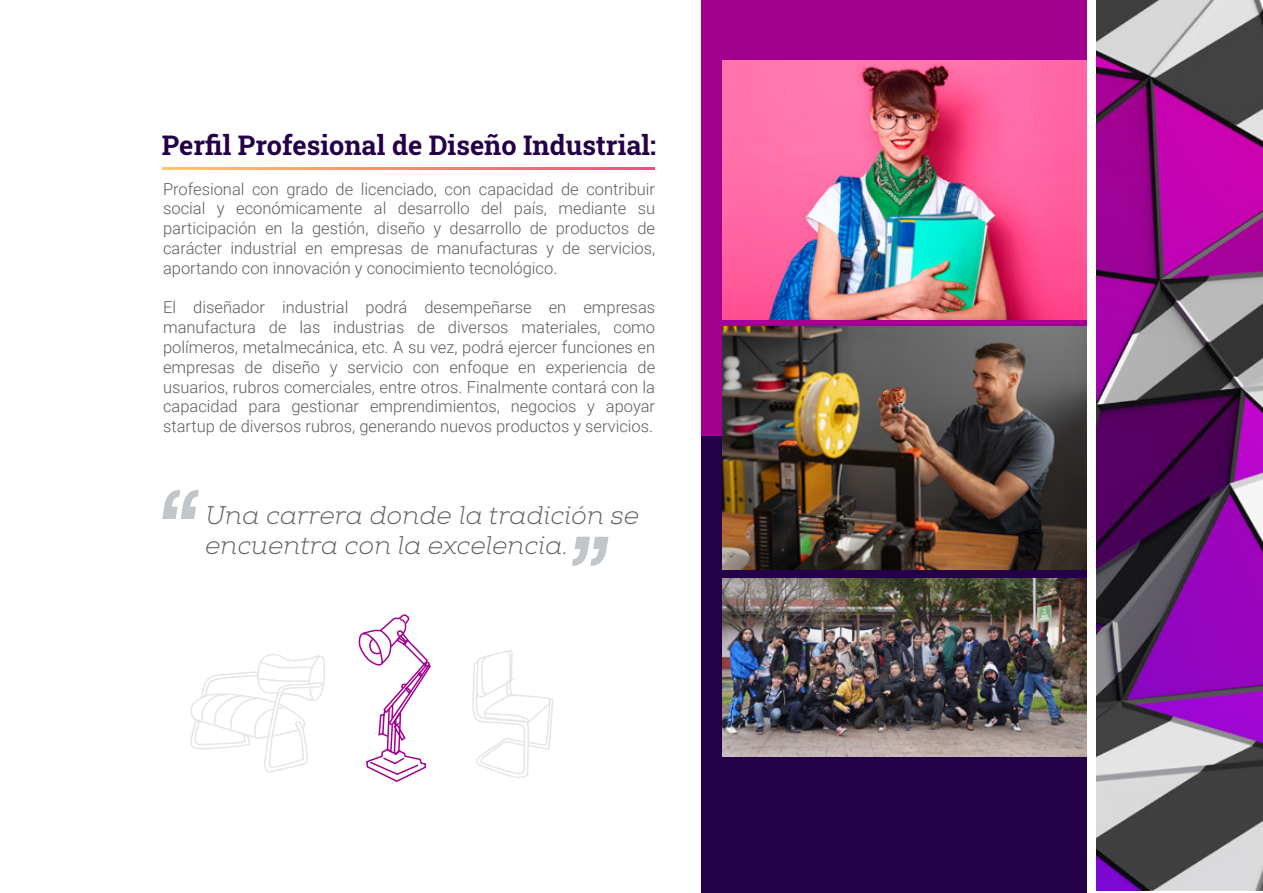
<style>
.page{position:relative;width:1263px;height:893px;background:#fff}
.page>*{position:absolute;margin:0;border:0;box-sizing:border-box;transform-origin:0 0}
.t1{font:700 27px "Roboto Slab";color:#240048}
.t2{font:italic 300 25.5px/30.6px "Nexa Slab";letter-spacing:.01em;color:#606060}
.t3{font:300 16.5px/19.8px "Roboto";color:#5e5e5e;text-align:justify}
</style>
<div class="page">
<svg style="left:162px;top:168px;width:493px;height:1px"></svg>
<svg style="left:162px;top:490px;width:37px;height:29px"></svg>
<svg style="left:572px;top:537px;width:36px;height:29px"></svg>
<div style="left:701px;top:436px;width:385px;height:457px;background:#240048"></div>
<div style="left:701px;top:0;width:385px;height:436px;background:#a2008f"></div>
<img style="left:722px;top:327px;width:364px;height:242px">
<img style="left:722px;top:60px;width:364px;height:259px">
<img style="left:722px;top:578px;width:364px;height:179px">
<svg style="left:358px;top:614px;width:73px;height:168px"></svg>
<svg style="left:190px;top:654px;width:135px;height:119px"></svg>
<svg style="left:472px;top:650px;width:81px;height:128px"></svg>
<img style="left:1097px;top:0;width:166px;height:891px">
<h1 class="t1" style="left:162px;top:127px;width:496px">Perfil Profesional de Diseño Industrial:</h1>
<p class="t3" style="left:163px;top:178px;width:494px">Profesional con grado de licenciado, con capacidad de contribuir social y económicamente al desarrollo del país, mediante su participación en la gestión, diseño y desarrollo de productos de carácter industrial en empresas de manufacturas y de servicios, aportando con innovación y conocimiento tecnológico.</p>
<p class="t3" style="left:163px;top:297px;width:494px">El diseñador industrial podrá desempeñarse en empresas manufactura de las industrias de diversos materiales, como polímeros, metalmecánica, etc. A su vez, podrá ejercer funciones en empresas de diseño y servicio con enfoque en experiencia de usuarios, rubros comerciales, entre otros. Finalmente contará con la capacidad para gestionar emprendimientos, negocios y apoyar startup de diversos rubros, generando nuevos productos y servicios.</p>
<h2 class="t2" style="left:205px;top:500px;width:435px">Una carrera donde la tradición se encuentra con la excelencia.</h2>
</div>
